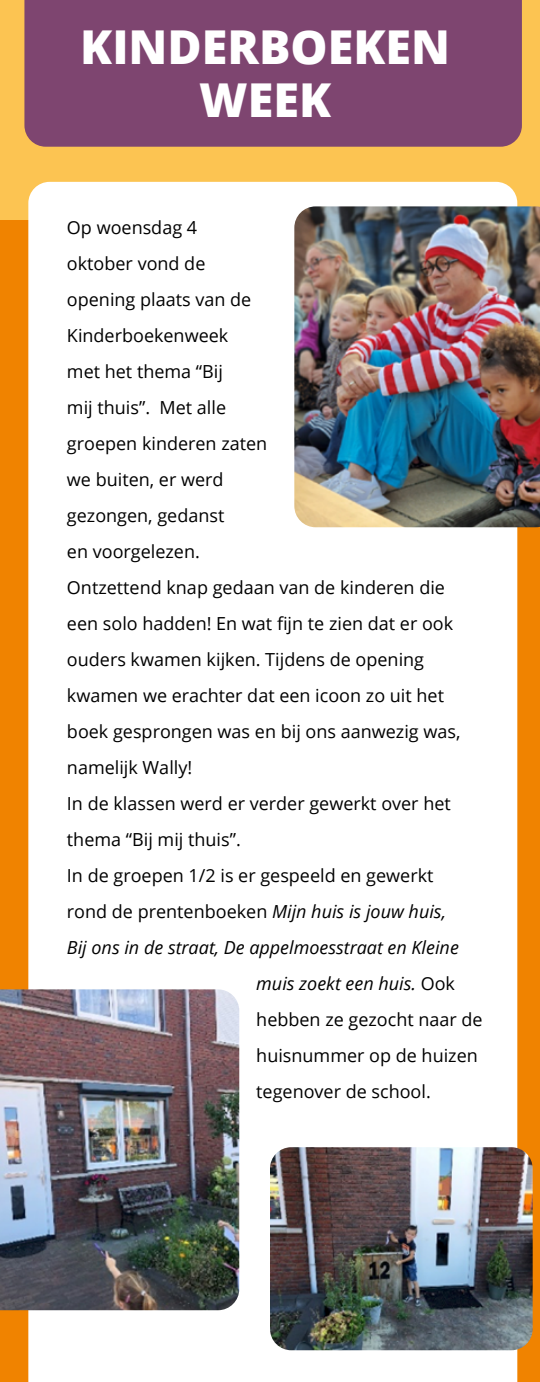
<style>
.page{position:relative;width:540px;height:1382px;background:#fff}
.page>*{position:absolute;margin:0;border:0;box-sizing:border-box;transform-origin:0 0}
.t1{font:800 46.65px/52.9px "Open Sans";color:#fff;text-align:center}
.t2{font:18px "Open Sans";color:#000}
.t3{font:italic 18px "Open Sans";color:#000}
.s1{font-style:italic}
.s2{font-style:normal}
</style>
<div class="page">
<div style="left:0;top:0;width:540px;height:220px;background:#fcc452"></div>
<div style="left:0;top:220px;width:540px;height:1162px;background:#f08300"></div>
<div style="left:28px;top:182px;width:489px;height:1200px;background:#fff"></div>
<div style="left:24px;top:0;width:498px;height:147px;background:#7e4570"></div>
<img style="left:294px;top:206px;width:246px;height:321px">
<img style="left:0;top:989px;width:239px;height:321px">
<img style="left:270px;top:1147px;width:263px;height:203px">
<h1 class="t1" style="left:80px;top:18px;width:371px">KINDERBOEKEN<br>WEEK</h1>
<p class="t2" style="left:67px;top:215px;width:132px">Op woensdag 4</p>
<p class="t2" style="left:67px;top:251px;width:140px">oktober vond de</p>
<p class="t2" style="left:67px;top:287px;width:186px">opening plaats van de</p>
<p class="t2" style="left:67px;top:323px;width:163px">Kinderboekenweek</p>
<p class="t2" style="left:67px;top:359px;width:158px">met het thema “Bij</p>
<p class="t2" style="left:67px;top:395px;width:161px">mij thuis”. Met alle</p>
<p class="t2" style="left:67px;top:431px;width:202px">groepen kinderen zaten</p>
<p class="t2" style="left:67px;top:467px;width:158px">we buiten, er werd</p>
<p class="t2" style="left:67px;top:503px;width:159px">gezongen, gedanst</p>
<p class="t2" style="left:67px;top:539px;width:134px">en voorgelezen.</p>
<p class="t2" style="left:67px;top:575px;width:380px">Ontzettend knap gedaan van de kinderen die</p>
<p class="t2" style="left:67px;top:611px;width:388px">een solo hadden! En wat fijn te zien dat er ook</p>
<p class="t2" style="left:67px;top:647px;width:359px">ouders kwamen kijken. Tijdens de opening</p>
<p class="t2" style="left:67px;top:683px;width:379px">kwamen we erachter dat een icoon zo uit het</p>
<p class="t2" style="left:67px;top:719px;width:395px">boek gesprongen was en bij ons aanwezig was,</p>
<p class="t2" style="left:67px;top:755px;width:127px">namelijk Wally!</p>
<p class="t2" style="left:67px;top:791px;width:385px">In de klassen werd er verder gewerkt over het</p>
<p class="t2" style="left:67px;top:827px;width:175px">thema “Bij mij thuis”.</p>
<p class="t2" style="left:67px;top:863px;width:368px">In de groepen 1/2 is er gespeeld en gewerkt</p>
<p class="t2" style="left:67px;top:899px;width:381px">rond de prentenboeken <span class="s1">Mijn huis is jouw huis,</span></p>
<p class="t3" style="left:67px;top:935px;width:393px">Bij ons in de straat, De appelmoesstraat en Kleine</p>
<p class="t3" style="left:256px;top:971px;width:200px">muis zoekt een huis. <span class="s2">Ook</span></p>
<p class="t2" style="left:256px;top:1007px;width:228px">hebben ze gezocht naar de</p>
<p class="t2" style="left:256px;top:1043px;width:223px">huisnummer op de huizen</p>
<p class="t2" style="left:256px;top:1079px;width:176px">tegenover de school.</p>
</div>
